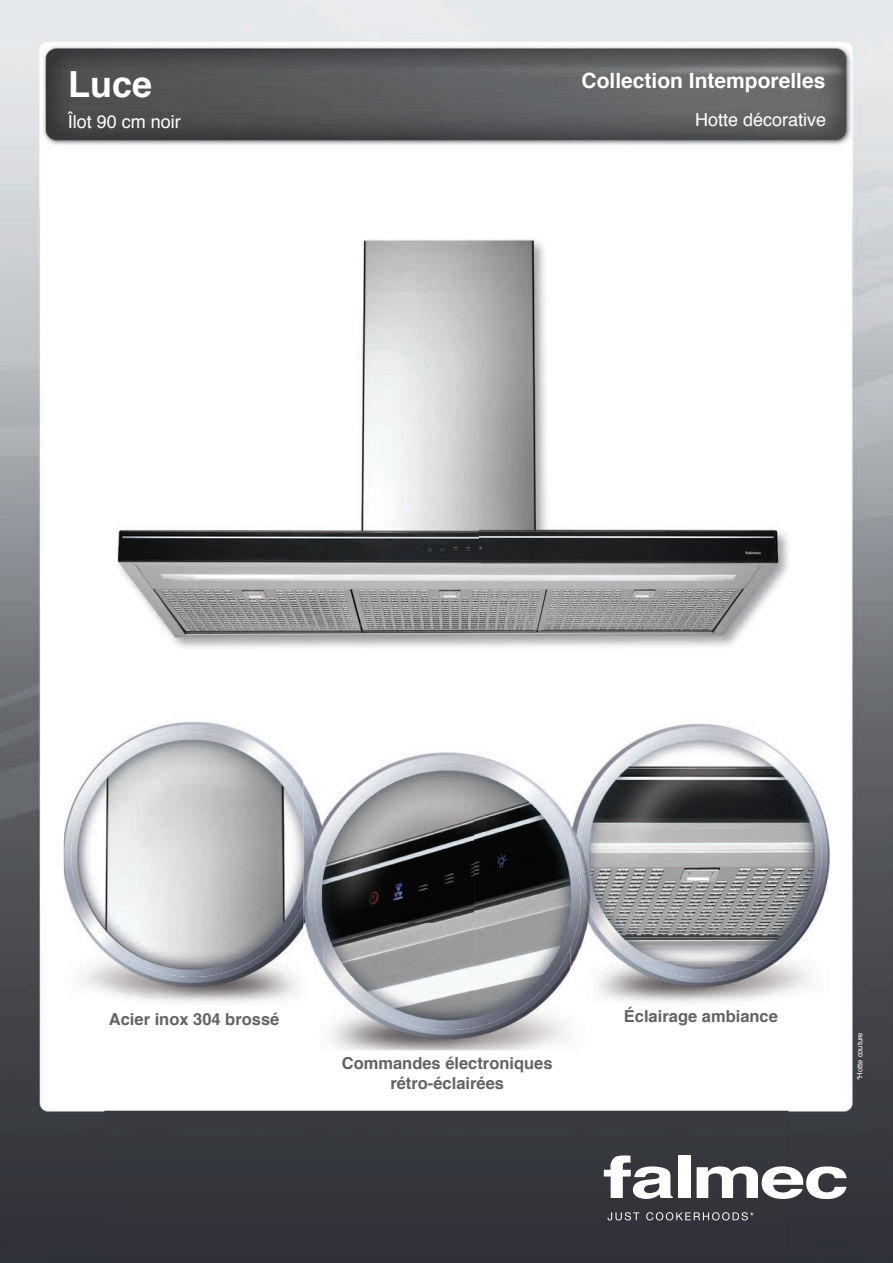
<style>
.page{position:relative;width:893px;height:1263px;background:#fff}
.page>*{position:absolute;margin:0;border:0;box-sizing:border-box;transform-origin:0 0}
.t1{font:700 36px "Helvetica";color:#fff}
.t2{font:700 21px "Helvetica";color:#fff}
.t3{font:18px "Helvetica";color:#fff}
.t4{font:700 16.5px/19.8px "Helvetica";color:#636366;text-align:center}
.t5{font:7.5px "Helvetica";color:#fff}
</style>
<div class="page">
<img style="left:0;top:0;width:893px;height:210px">
<img style="left:0;top:210px;width:104px;height:1053px">
<img style="left:788px;top:210px;width:105px;height:1053px">
<img style="left:104px;top:1050px;width:684px;height:213px">
<svg style="left:608px;top:1212px;width:31px;height:8px"></svg>
<svg style="left:646px;top:1212px;width:107px;height:8px"></svg>
<svg style="left:604px;top:1155px;width:69px;height:44px"></svg>
<div style="left:678px;top:1155px;width:12px;height:43px;background:#fff"></div>
<svg style="left:697px;top:1166px;width:150px;height:33px"></svg>
<img style="left:68px;top:196px;width:754px;height:51px">
<img style="left:68px;top:247px;width:36px;height:415px">
<img style="left:788px;top:247px;width:34px;height:415px">
<img style="left:116px;top:239px;width:676px;height:411px">
<img style="left:598px;top:715px;width:233px;height:291px">
<img style="left:639px;top:961px;width:124px;height:17px">
<img style="left:591px;top:733px;width:231px;height:228px">
<img style="left:64px;top:713px;width:232px;height:292px">
<img style="left:71px;top:732px;width:232px;height:245px">
<img style="left:332px;top:752px;width:233px;height:298px">
<img style="left:580px;top:783px;width:11px;height:173px">
<img style="left:580px;top:803px;width:11px;height:105px">
<img style="left:303px;top:782px;width:14px;height:176px">
<img style="left:303px;top:805px;width:11px;height:99px">
<img style="left:315px;top:762px;width:159px;height:161px">
<img style="left:474px;top:765px;width:106px;height:262px">
<img style="left:317px;top:923px;width:157px;height:107px">
<h1 class="t1" style="left:68px;top:56px;width:86px">Luce</h1>
<p class="t3" style="left:68px;top:107px;width:115px">Îlot 90 cm noir</p>
<p class="t2" style="left:581px;top:63px;width:245px">Collection Intemporelles</p>
<p class="t3" style="left:695px;top:106px;width:133px">Hotte décorative</p>
<p class="t4" style="left:109px;top:1009px;width:172px">Acier inox 304 brossé</p>
<p class="t4" style="left:624px;top:1006px;width:156px">Éclairage ambiance</p>
<p class="t4" style="left:342px;top:1053px;width:212px">Commandes électroniques rétro-éclairées</p>
<p class="t5" style="left:854px;top:1080px;width:49px;rotate:-90deg">*Hotte couture</p>
</div>
